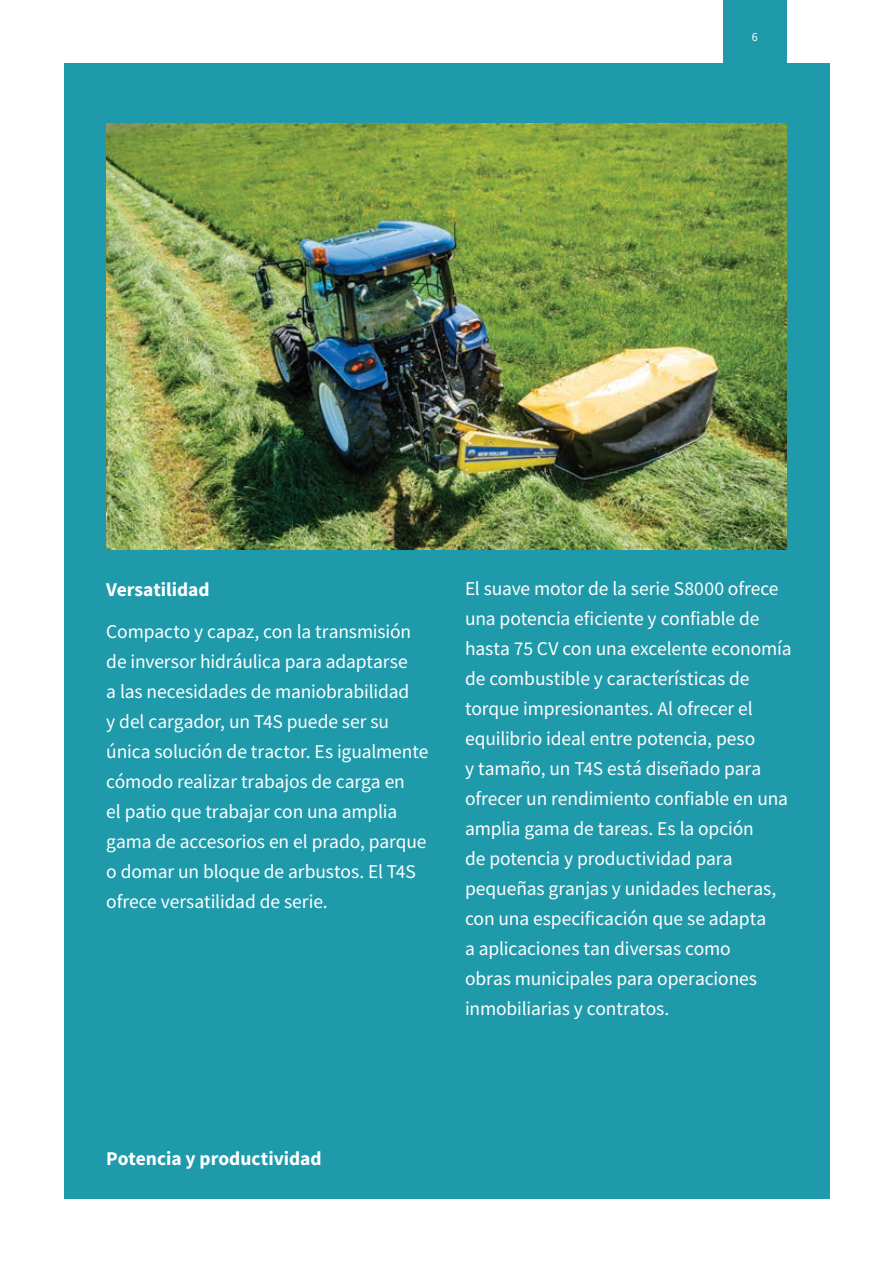
<style>
.page{position:relative;width:893px;height:1263px;background:#fff}
.page>*{position:absolute;margin:0;border:0;box-sizing:border-box;transform-origin:0 0}
.t1{font:19.5px/30px "Source Sans Pro";letter-spacing:-.005em;color:#fff}
.t2{font:700 19.5px "Source Sans Pro";color:#fff}
.t3{font:12px "Source Sans Pro";color:#fff}
</style>
<div class="page">
<div style="left:723px;top:0;width:64px;height:65px;background:#1e9aab"></div>
<div style="left:65px;top:63px;width:765px;height:1135px;background:#1e9aab"></div>
<img style="left:106px;top:124px;width:681px;height:425px">
<p class="t3" style="left:752px;top:29px;width:7px">6</p>
<p class="t2" style="left:106px;top:576px;width:105px">Versatilidad</p>
<p class="t1" style="left:106px;top:617px;width:324px">Compacto y capaz, con la transmisión de inversor hidráulica para adaptarse<br>a las necesidades de maniobrabilidad<br>y del cargador, un T4S puede ser su única solución de tractor. Es igualmente cómodo realizar trabajos de carga en<br>el patio que trabajar con una amplia gama de accesorios en el prado, parque o domar un bloque de arbustos. El T4S ofrece versatilidad de serie.</p>
<p class="t1" style="left:465px;top:574px;width:328px">El suave motor de la serie S8000 ofrece una potencia eficiente y confiable de hasta 75 CV con una excelente economía de combustible y características de torque impresionantes. Al ofrecer el equilibrio ideal entre potencia, peso<br>y tamaño, un T4S está diseñado para ofrecer un rendimiento confiable en una amplia gama de tareas. Es la opción<br>de potencia y productividad para pequeñas granjas y unidades lecheras, con una especificación que se adapta<br>a aplicaciones tan diversas como<br>obras municipales para operaciones inmobiliarias y contratos.</p>
<p class="t2" style="left:106px;top:1145px;width:217px">Potencia y productividad</p>
</div>
